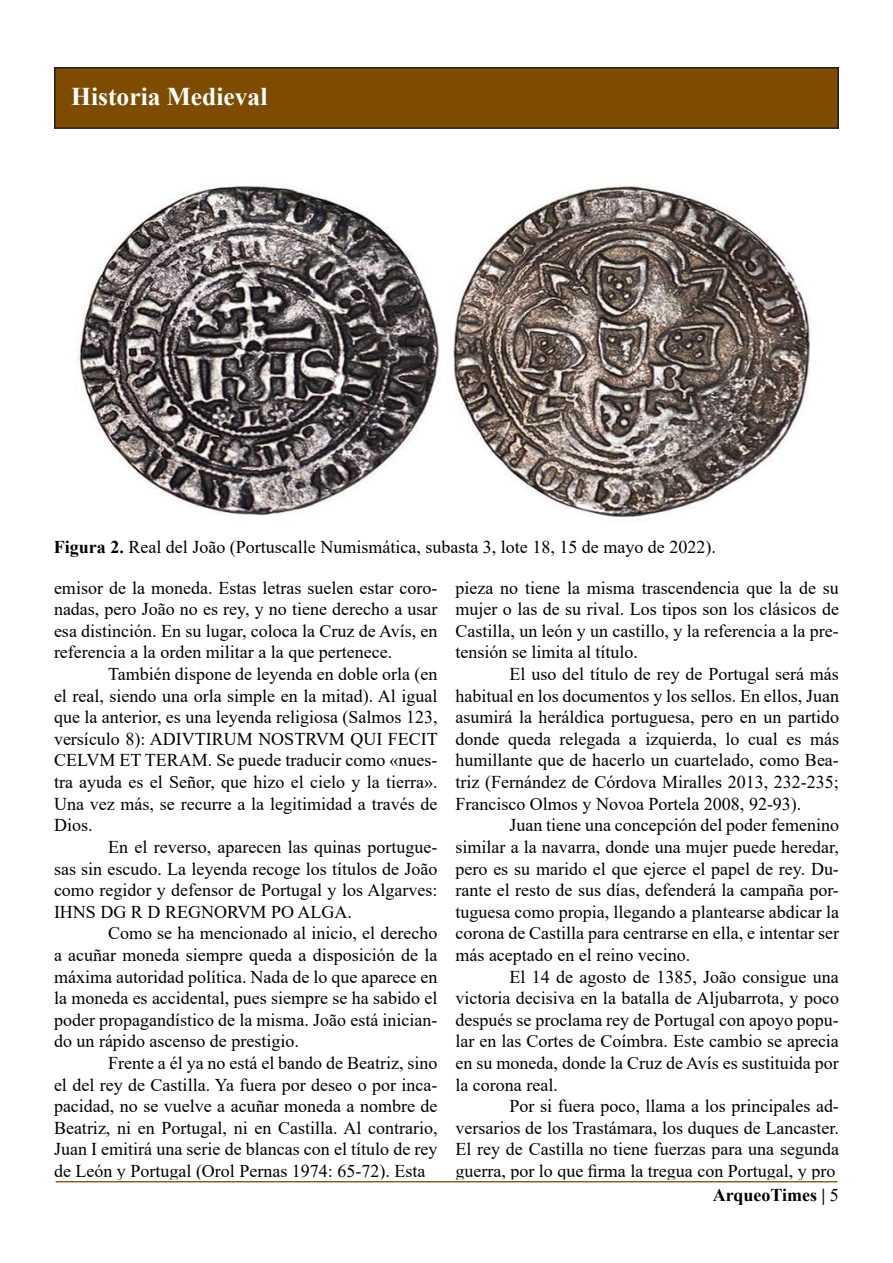
<style>
.page{position:relative;width:893px;height:1263px;background:#fff}
.page>*{position:absolute;margin:0;border:0;box-sizing:border-box;transform-origin:0 0}
.t1{font:700 25.5px "Times New Roman";color:#fff}
.t2{font:18px/21.6px "Times New Roman";color:#000;text-align:justify}
.t3{font:700 18px "Times New Roman";color:#000}
.s1{font-weight:700}
.s2{font-weight:400}
</style>
<div class="page">
<div style="left:55px;top:68px;width:783px;height:60px;background:#7d4c00"></div>
<div style="left:54px;top:67px;width:785px;height:62px;border:2px solid #231f20"></div>
<svg style="left:55px;top:1181px;width:783px;height:2px;background:#a98857"></svg>
<img style="left:76px;top:185px;width:735px;height:332px">
<p class="t1" style="left:71px;top:78px;width:198px">Historia Medieval</p>
<p class="t2" style="left:54px;top:535px;width:663px"><span class="s1">Figura 2.</span> Real del João (Portuscalle Numismática, subasta 3, lote 18, 15 de mayo de 2022).</p>
<p class="t2" style="left:54px;top:576px;width:385px">emisor de la moneda. Estas letras suelen estar coro&shy;nadas, pero João no es rey, y no tiene derecho a usar esa distinción. En su lugar, coloca la Cruz de Avís, en referencia a la orden militar a la que pertenece.</p>
<p class="t2" style="left:54px;top:663px;width:385px;text-indent:54px">También dispone de leyenda en doble orla (en el real, siendo una orla simple en la mitad). Al igual que la anterior, es una leyenda religiosa (Salmos 123, versículo 8): ADIVTIRUM NOSTRVM QUI FECIT CELVM ET TERAM. Se puede traducir como «nues&shy;tra ayuda es el Señor, que hizo el cielo y la tierra».<br>Una vez más, se recurre a la legitimidad a través de Dios.</p>
<p class="t2" style="left:54px;top:835px;width:385px;text-indent:54px">En el reverso, aparecen las quinas portugue&shy;sas sin escudo. La leyenda recoge los títulos de João como regidor y defensor de Portugal y los Algarves:<br>IHNS DG R D REGNORVM PO ALGA.</p>
<p class="t2" style="left:54px;top:922px;width:385px;text-indent:54px">Como se ha mencionado al inicio, el derecho a acuñar moneda siempre queda a disposición de la máxima autoridad política. Nada de lo que aparece en la moneda es accidental, pues siempre se ha sabido el poder propagandístico de la misma. João está inician&shy;do un rápido ascenso de prestigio.</p>
<p class="t2" style="left:54px;top:1051px;width:385px;text-indent:54px">Frente a él ya no está el bando de Beatriz, sino el del rey de Castilla. Ya fuera por deseo o por inca&shy;pacidad, no se vuelve a acuñar moneda a nombre de Beatriz, ni en Portugal, ni en Castilla. Al contrario, Juan I emitirá una serie de blancas con el título de rey de León y Portugal (Orol Pernas 1974: 65-72). Esta</p>
<p class="t2" style="left:455px;top:576px;width:385px">pieza no tiene la misma trascendencia que la de su mujer o las de su rival. Los tipos son los clásicos de Castilla, un león y un castillo, y la referencia a la pre&shy;tensión se limita al título.</p>
<p class="t2" style="left:455px;top:663px;width:385px;text-indent:54px">El uso del título de rey de Portugal será más habitual en los documentos y los sellos. En ellos, Juan asumirá la heráldica portuguesa, pero en un partido donde queda relegada a izquierda, lo cual es más humillante que de hacerlo un cuartelado, como Bea&shy;triz (Fernández de Córdova Miralles 2013, 232-235; Francisco Olmos y Novoa Portela 2008, 92-93).</p>
<p class="t2" style="left:455px;top:814px;width:385px;text-indent:54px">Juan tiene una concepción del poder femenino similar a la navarra, donde una mujer puede heredar, pero es su marido el que ejerce el papel de rey. Du&shy;rante el resto de sus días, defenderá la campaña por&shy;tuguesa como propia, llegando a plantearse abdicar la corona de Castilla para centrarse en ella, e intentar ser más aceptado en el reino vecino.</p>
<p class="t2" style="left:455px;top:965px;width:385px;text-indent:54px">El 14 de agosto de 1385, João consigue una victoria decisiva en la batalla de Aljubarrota, y poco después se proclama rey de Portugal con apoyo popu&shy;lar en las Cortes de Coímbra. Este cambio se aprecia en su moneda, donde la Cruz de Avís es sustituida por la corona real.</p>
<p class="t2" style="left:455px;top:1095px;width:385px;text-indent:54px">Por si fuera poco, llama a los principales ad&shy;versarios de los Trastámara, los duques de Lancaster.<br>El rey de Castilla no tiene fuerzas para una segunda guerra, por lo que firma la tregua con Portugal, y pro</p>
<p class="t3" style="left:713px;top:1182px;width:128px">ArqueoTimes | <span class="s2">5</span></p>
</div>
